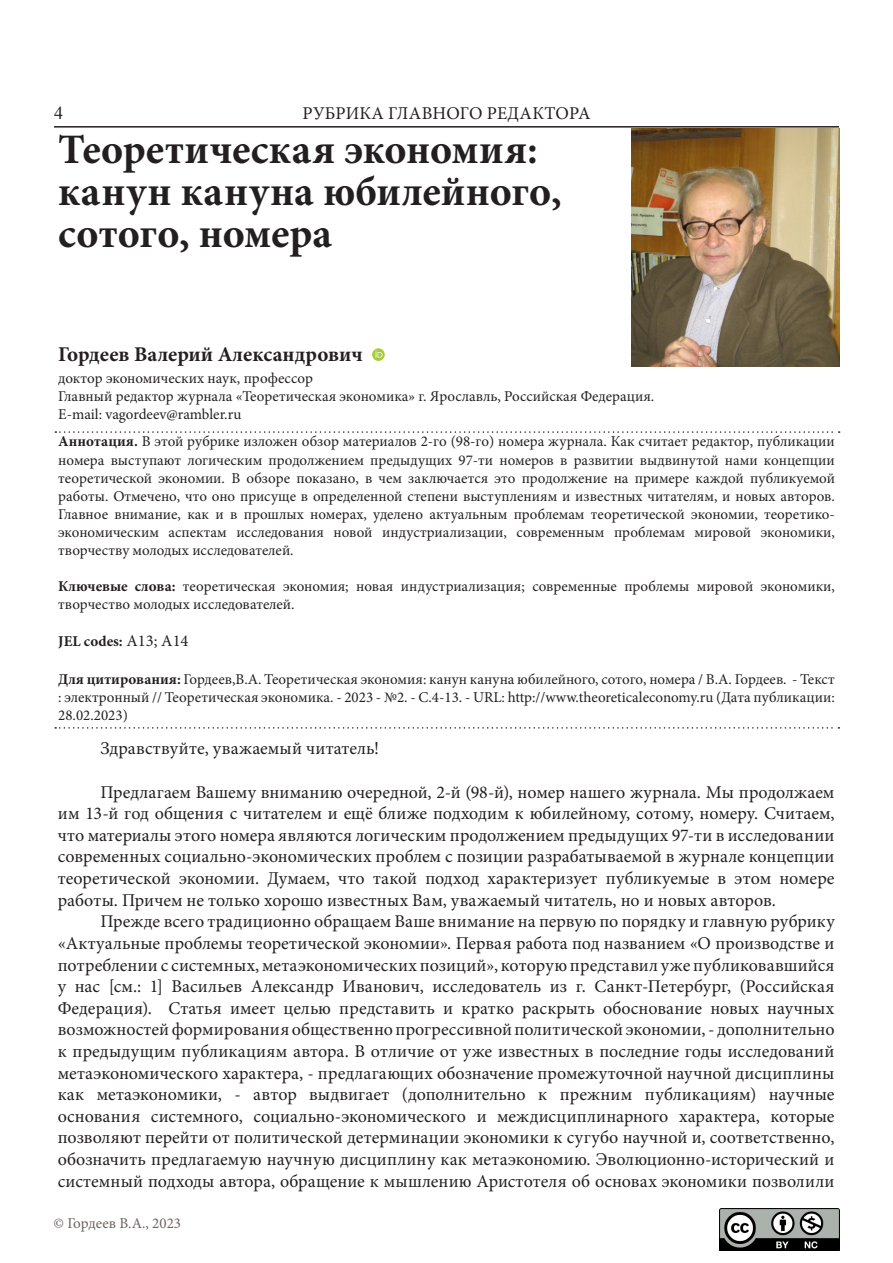
<style>
.page{position:relative;width:893px;height:1263px;background:#fff}
.page>*{position:absolute;margin:0;border:0;box-sizing:border-box;transform-origin:0 0}
.Заголовок_статьи{font:700 42px/42px "Minion Pro";letter-spacing:.005em;color:#231f20}
.Автор{font:700 21px "Minion Pro";color:#231f20}
.Стиль_абзаца_1{font:18px/21.6px "Minion Pro";letter-spacing:.005em;color:#231f20;text-align:justify}
.t1{font:18px "Times New Roman";color:#231f20}
.t2{font:15px/18px "Minion Pro";color:#231f20;text-align:justify}
.t3{font:15px "Minion Pro";color:#6b6360}
.t4{font:700 15px "Minion Pro";color:#231f20}
.s1{font-weight:700}
.s2{font-weight:400;font-size:16.5px}
</style>
<div class="page">
<hr style="left:54px;top:126px;width:785px;height:2px;background:#231f20">
<svg style="left:372px;top:348px;width:13px;height:13px"></svg>
<img style="left:631px;top:128px;width:208px;height:239px">
<svg style="left:55px;top:431px;width:785px;height:2px"></svg>
<svg style="left:55px;top:727px;width:784px;height:2px"></svg>
<img style="left:720px;top:1209px;width:119px;height:42px">
<p class="t1" style="left:54px;top:101px;width:10px">4</p>
<p class="Стиль_абзаца_1" style="left:302px;top:103px;width:290px">РУБРИКА ГЛАВНОГО РЕДАКТОРА</p>
<p class="Заголовок_статьи" style="left:58px;top:128px;width:505px">Теоретическая экономия: канун кануна юбилейного, сотого, номера</p>
<p class="Автор" style="left:58px;top:339px;width:306px">Гордеев Валерий Александрович</p>
<p class="t2" style="left:58px;top:369px;width:256px">доктор экономических наук, профессор</p>
<p class="t2" style="left:58px;top:387px;width:598px">Главный редактор журнала «Теоретическая экономика» г. Ярославль, Российская Федерация.</p>
<p class="t2" style="left:58px;top:405px;width:185px">E-mail: vagordeev@rambler.ru</p>
<p class="t2" style="left:58px;top:433px;width:778px"><span class="s1">Аннотация.</span> В этой рубрике изложен обзор материалов 2-го (98-го) номера журнала. Как считает редактор, публикации номера выступают логическим продолжением предыдущих 97-ти номеров в развитии выдвинутой нами концепции теоретической экономии. В обзоре показано, в чем заключается это продолжение на примере каждой публикуемой работы. Отмечено, что оно присуще в определенной степени выступлениям и известных читателям, и новых авторов.<br>Главное внимание, как и в прошлых номерах, уделено актуальным проблемам теоретической экономии, теоретико&shy;экономическим аспектам исследования новой индустриализации, современным проблемам мировой экономики, творчеству молодых исследователей.</p>
<p class="t2" style="left:58px;top:577px;width:778px"><span class="s1">Ключевые слова:</span> теоретическая экономия; новая индустриализация; современные проблемы мировой экономики, творчество молодых исследователей.</p>
<p class="t4" style="left:58px;top:631px;width:132px">JEL codes: <span class="s2">A13; A14</span></p>
<p class="t2" style="left:58px;top:670px;width:778px"><span class="s1">Для цитирования:</span> Гордеев,В.А. Теоретическая экономия: канун кануна юбилейного, сотого, номера / В.А. Гордеев. - Текст : электронный // Теоретическая экономика. - 2023 - №2. - С.4-13. - URL: http://www.theoreticaleconomy.ru (Дата публикации:<br>28.02.2023)</p>
<p class="Стиль_абзаца_1" style="left:100px;top:738px;width:280px">Здравствуйте, уважаемый читатель!</p>
<p class="Стиль_абзаца_1" style="left:58px;top:781px;width:778px;text-indent:43px">Предлагаем Вашему вниманию очередной, 2-й (98-й), номер нашего журнала. Мы продолжаем им 13-й год общения с читателем и ещё ближе подходим к юбилейному, сотому, номеру. Считаем, что материалы этого номера являются логическим продолжением предыдущих 97-ти в исследовании современных социально-экономических проблем с позиции разрабатываемой в журнале концепции теоретической экономии. Думаем, что такой подход характеризует публикуемые в этом номере работы. Причем не только хорошо известных Вам, уважаемый читатель, но и новых авторов.</p>
<p class="Стиль_абзаца_1" style="left:58px;top:911px;width:778px;text-indent:43px">Прежде всего традиционно обращаем Ваше внимание на первую по порядку и главную рубрику «Актуальные проблемы теоретической экономии». Первая работа под названием «О производстве и потреблении с системных, метаэкономических позиций», которую представил уже публиковавшийся у нас [см.: 1] Васильев Александр Иванович, исследователь из г. Санкт-Петербург, (Российская Федерация). Статья имеет целью представить и кратко раскрыть обоснование новых научных возможностей формирования общественно прогрессивной политической экономии, - дополнительно к предыдущим публикациям автора. В отличие от уже известных в последние годы исследований метаэкономического характера, - предлагающих обозначение промежуточной научной дисциплины как метаэкономики, - автор выдвигает (дополнительно к прежним публикациям) научные основания системного, социально-экономического и междисциплинарного характера, которые позволяют перейти от политической детерминации экономики к сугубо научной и, соответственно, обозначить предлагаемую научную дисциплину как метаэкономию. Эволюционно-исторический и системный подходы автора, обращение к мышлению Аристотеля об основах экономики позволили</p>
<p class="t3" style="left:54px;top:1213px;width:129px">© Гордеев В.А., 2023</p>
</div>
